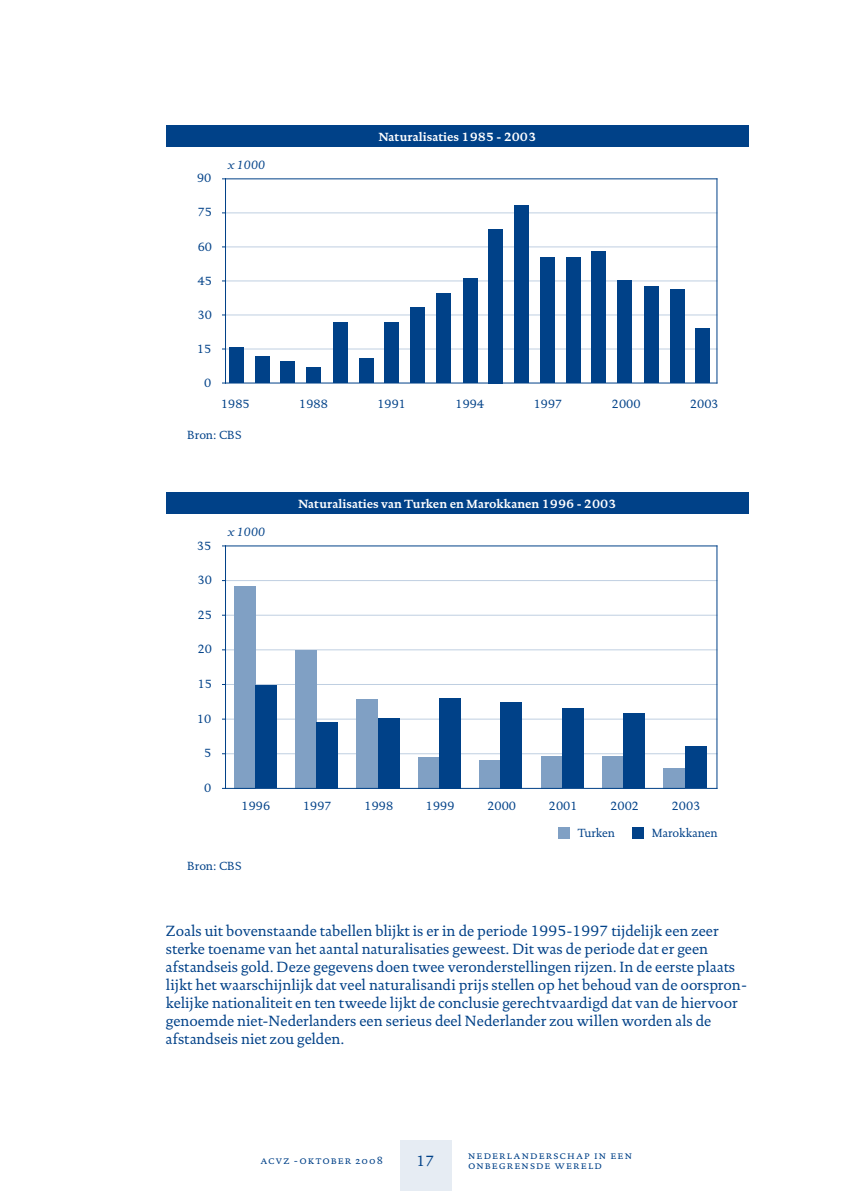
<style>
.page{position:relative;width:851px;height:1191px;background:#fff}
.page>*{position:absolute;margin:0;border:0;box-sizing:border-box;transform-origin:0 0}
.t1{font:15px/18px "DTL Documenta T";color:#004188}
.t2{font:12px "DTL Documenta T";color:#004188}
.t3{font:700 12px "DTL Documenta T";color:#fff}
.t4{font:italic 12px "DTL Documenta T";color:#004188}
.t5{font:10.5px/10.5px "DTL Documenta T Caps";letter-spacing:.105em;color:#004188}
</style>
<div class="page">
<div style="left:400px;top:1140px;width:51px;height:51px;background:#e6ecf3"></div>
<div style="left:166px;top:125px;width:582px;height:22px;background:#004188"></div>
<hr style="left:225px;top:212px;width:491px;height:1px;background:#bfcfe1">
<hr style="left:225px;top:246px;width:491px;height:1px;background:#bfcfe1">
<hr style="left:225px;top:280px;width:491px;height:1px;background:#bfcfe1">
<hr style="left:225px;top:314px;width:491px;height:1px;background:#bfcfe1">
<hr style="left:225px;top:349px;width:491px;height:1px;background:#bfcfe1">
<div style="left:229px;top:347px;width:15px;height:36px;background:#004188"></div>
<div style="left:254px;top:357px;width:15px;height:26px;background:#004188"></div>
<div style="left:280px;top:361px;width:15px;height:22px;background:#004188"></div>
<div style="left:306px;top:367px;width:15px;height:16px;background:#004188"></div>
<div style="left:333px;top:322px;width:15px;height:61px;background:#004188"></div>
<div style="left:358px;top:358px;width:15px;height:25px;background:#004188"></div>
<div style="left:384px;top:322px;width:15px;height:61px;background:#004188"></div>
<div style="left:410px;top:307px;width:15px;height:76px;background:#004188"></div>
<div style="left:436px;top:293px;width:15px;height:90px;background:#004188"></div>
<div style="left:462px;top:279px;width:15px;height:104px;background:#004188"></div>
<div style="left:487px;top:229px;width:15px;height:154px;background:#004188"></div>
<div style="left:513px;top:205px;width:15px;height:178px;background:#004188"></div>
<div style="left:540px;top:258px;width:15px;height:125px;background:#004188"></div>
<div style="left:565px;top:258px;width:15px;height:125px;background:#004188"></div>
<div style="left:591px;top:251px;width:15px;height:132px;background:#004188"></div>
<div style="left:617px;top:280px;width:15px;height:103px;background:#004188"></div>
<div style="left:643px;top:286px;width:15px;height:97px;background:#004188"></div>
<div style="left:669px;top:289px;width:15px;height:94px;background:#004188"></div>
<div style="left:695px;top:328px;width:15px;height:55px;background:#004188"></div>
<hr style="left:225px;top:179px;width:1px;height:204px;background:#004188">
<hr style="left:716px;top:179px;width:1px;height:204px;background:#004188">
<hr style="left:225px;top:178px;width:491px;height:1px;background:#004188">
<hr style="left:225px;top:383px;width:491px;height:1px;background:#004188">
<div style="left:166px;top:492px;width:582px;height:22px;background:#004188"></div>
<hr style="left:225px;top:580px;width:491px;height:1px;background:#bfcfe1">
<hr style="left:225px;top:615px;width:491px;height:1px;background:#bfcfe1">
<hr style="left:225px;top:649px;width:491px;height:1px;background:#bfcfe1">
<hr style="left:225px;top:684px;width:491px;height:1px;background:#bfcfe1">
<hr style="left:225px;top:718px;width:491px;height:1px;background:#bfcfe1">
<hr style="left:225px;top:753px;width:491px;height:1px;background:#bfcfe1">
<div style="left:234px;top:586px;width:21px;height:202px;background:#80a0c4"></div>
<div style="left:255px;top:685px;width:21px;height:103px;background:#004188"></div>
<div style="left:295px;top:650px;width:21px;height:138px;background:#80a0c4"></div>
<div style="left:316px;top:722px;width:22px;height:66px;background:#004188"></div>
<div style="left:357px;top:699px;width:21px;height:89px;background:#80a0c4"></div>
<div style="left:378px;top:717px;width:21px;height:71px;background:#004188"></div>
<div style="left:418px;top:757px;width:21px;height:31px;background:#80a0c4"></div>
<div style="left:439px;top:697px;width:21px;height:91px;background:#004188"></div>
<div style="left:479px;top:760px;width:21px;height:28px;background:#80a0c4"></div>
<div style="left:500px;top:702px;width:22px;height:86px;background:#004188"></div>
<div style="left:541px;top:756px;width:21px;height:32px;background:#80a0c4"></div>
<div style="left:562px;top:708px;width:21px;height:80px;background:#004188"></div>
<div style="left:602px;top:756px;width:21px;height:32px;background:#80a0c4"></div>
<div style="left:623px;top:713px;width:21px;height:75px;background:#004188"></div>
<div style="left:663px;top:768px;width:22px;height:20px;background:#80a0c4"></div>
<div style="left:685px;top:746px;width:21px;height:42px;background:#004188"></div>
<hr style="left:225px;top:546px;width:1px;height:242px;background:#004188">
<hr style="left:716px;top:546px;width:1px;height:242px;background:#004188">
<hr style="left:225px;top:545px;width:491px;height:1px;background:#004188">
<hr style="left:225px;top:788px;width:491px;height:1px;background:#004188">
<div style="left:558px;top:827px;width:12px;height:12px;background:#80a0c4"></div>
<div style="left:632px;top:827px;width:12px;height:12px;background:#004188"></div>
<p class="t2" style="left:197px;top:171px;width:16px">90</p>
<p class="t2" style="left:198px;top:205px;width:16px">75</p>
<p class="t2" style="left:198px;top:239px;width:16px">60</p>
<p class="t2" style="left:198px;top:273px;width:16px">45</p>
<p class="t2" style="left:198px;top:307px;width:16px">30</p>
<p class="t2" style="left:197px;top:341px;width:16px">15</p>
<p class="t2" style="left:204px;top:375px;width:9px">0</p>
<p class="t4" style="left:228px;top:158px;width:39px">x 1000</p>
<p class="t3" style="left:378px;top:129px;width:159px">Naturalisaties 1985 - 2003</p>
<p class="t2" style="left:221px;top:396px;width:30px">1985</p>
<p class="t2" style="left:299px;top:396px;width:30px">1988</p>
<p class="t2" style="left:377px;top:396px;width:30px">1991</p>
<p class="t2" style="left:455px;top:396px;width:30px">1994</p>
<p class="t2" style="left:533px;top:396px;width:30px">1997</p>
<p class="t2" style="left:611px;top:396px;width:30px">2000</p>
<p class="t2" style="left:690px;top:396px;width:30px">2003</p>
<p class="t2" style="left:187px;top:428px;width:56px">Bron: CBS</p>
<p class="t2" style="left:197px;top:538px;width:16px">35</p>
<p class="t2" style="left:198px;top:573px;width:16px">30</p>
<p class="t2" style="left:198px;top:607px;width:16px">25</p>
<p class="t2" style="left:198px;top:642px;width:16px">20</p>
<p class="t2" style="left:198px;top:677px;width:16px">15</p>
<p class="t2" style="left:197px;top:711px;width:16px">10</p>
<p class="t2" style="left:204px;top:746px;width:9px">5</p>
<p class="t2" style="left:204px;top:781px;width:9px">0</p>
<p class="t4" style="left:228px;top:524px;width:39px">x 1000</p>
<p class="t3" style="left:298px;top:496px;width:319px">Naturalisaties van Turken en Marokkanen 1996 - 2003</p>
<p class="t2" style="left:241px;top:799px;width:30px">1996</p>
<p class="t2" style="left:303px;top:799px;width:30px">1997</p>
<p class="t2" style="left:187px;top:858px;width:56px">Bron: CBS</p>
<p class="t2" style="left:364px;top:799px;width:30px">1998</p>
<p class="t2" style="left:426px;top:799px;width:30px">1999</p>
<p class="t2" style="left:487px;top:799px;width:30px">2000</p>
<p class="t2" style="left:549px;top:799px;width:30px">2001</p>
<p class="t2" style="left:610px;top:799px;width:30px">2002</p>
<p class="t2" style="left:671px;top:799px;width:30px">2003</p>
<p class="t2" style="left:577px;top:826px;width:39px">Turken</p>
<p class="t2" style="left:651px;top:826px;width:68px">Marokkanen</p>
<p class="t1" style="left:166px;top:922px;width:582px">Zoals uit bovenstaande tabellen blijkt is er in de periode 1995-1997 tijdelijk een zeer sterke toename van het aantal naturalisaties geweest. Dit was de periode dat er geen afstandseis gold. Deze gegevens doen twee veronderstellingen rijzen. In de eerste plaats lijkt het waarschijnlijk dat veel naturalisandi prijs stellen op het behoud van de oorspron&shy;kelijke nationaliteit en ten tweede lijkt de conclusie gerechtvaardigd dat van de hiervoor genoemde niet-Nederlanders een serieus deel Nederlander zou willen worden als de afstandseis niet zou gelden.</p>
<p class="t5" style="left:260px;top:1155px;width:124px">acvz -oktober 2008</p>
<p class="t1" style="left:416px;top:1152px;width:17px">17</p>
<p class="t5" style="left:468px;top:1150px;width:165px">nederlanderschap in een onbegrensde wereld</p>
</div>
